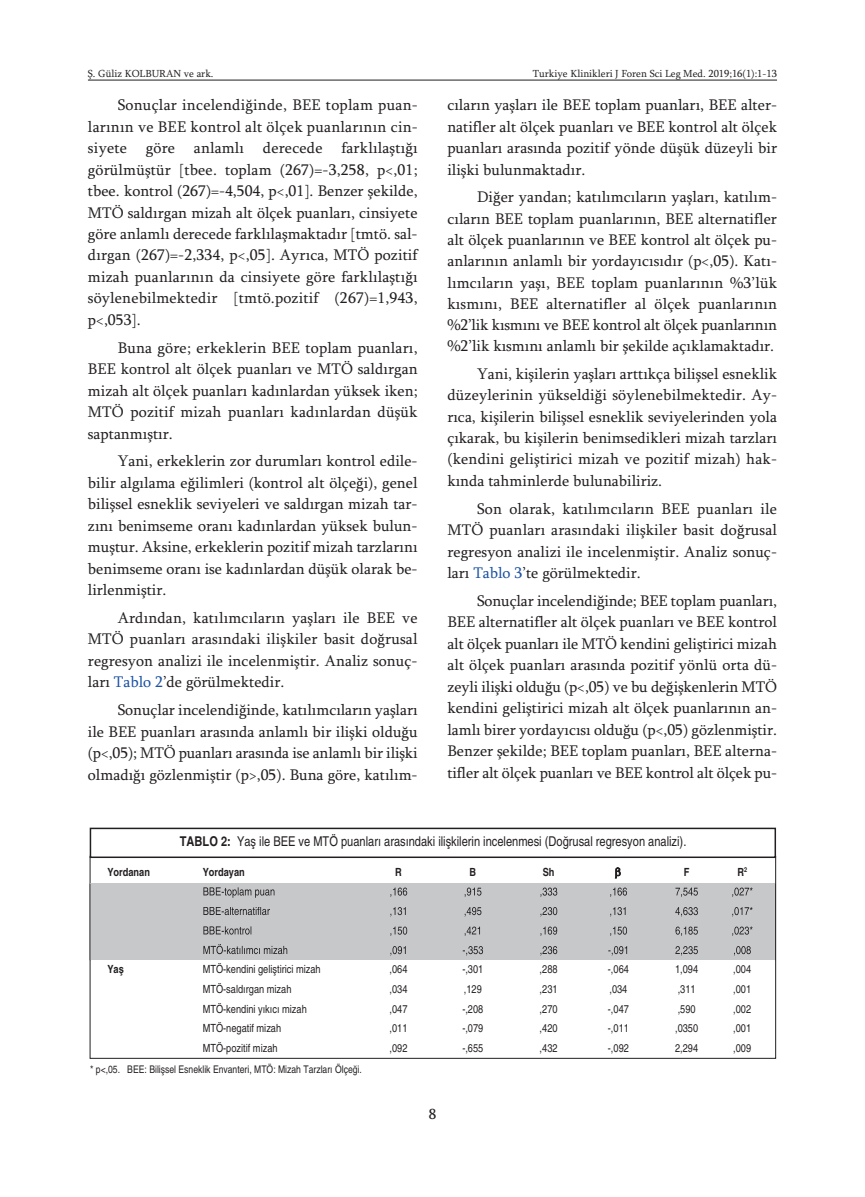
<style>
.page{position:relative;width:865px;height:1197px;background:#fff}
.page>*{position:absolute;margin:0;border:0;box-sizing:border-box;transform-origin:0 0}
.t1{font:15.75px/21.5px "Sylfaen";color:#231f20;text-align:justify}
.t2{font:15px "Sylfaen";color:#231f20}
.t3{font:condensed 13.5px "Helvetica";color:#231f20}
.t4{font:condensed 11.25px "Helvetica";color:#231f20}
.t5{font:700 condensed 11.25px "Helvetica";color:#231f20}
.t6{font:10.5px "Sylfaen";color:#231f20}
.t7{font:condensed 10.5px "Helvetica";color:#231f20}
.s1{color:#1c52a4}
.s2{font-weight:700}
</style>
<div class="page">
<hr style="left:88px;top:80px;width:689px;height:1px;background:#231f20">
<div style="left:90px;top:827px;width:686px;height:31px;border:2px solid #231f20"></div>
<div style="left:90px;top:883px;width:685px;height:77px;background:#c7c8ca"></div>
<hr style="left:90px;top:883px;width:1px;height:77px;background:#231f20">
<hr style="left:775px;top:883px;width:1px;height:77px;background:#231f20">
<svg style="left:203px;top:887px;width:67px;height:10px"></svg>
<svg style="left:203px;top:907px;width:52px;height:8px"></svg>
<svg style="left:203px;top:926px;width:273px;height:10px"></svg>
<svg style="left:203px;top:944px;width:79px;height:10px"></svg>
<p class="t6" style="left:88px;top:67px;width:127px">Ş. Güliz KOLBURAN ve ark.</p>
<p class="t6" style="left:533px;top:67px;width:246px">Turkiye Klinikleri J Foren Sci Leg Med. 2019;16(1):1-13</p>
<p class="t1" style="left:88px;top:94px;width:331px;text-indent:30px">Sonuçlar incelendiğinde, BEE toplam puan&shy;larının ve BEE kontrol alt ölçek puanlarının cin&shy;siyete göre anlamlı derecede farklılaştığı görülmüştür [tbee. toplam (267)=-3,258, p&lt;,01; tbee. kontrol (267)=-4,504, p&lt;,01]. Benzer şekilde, MTÖ saldırgan mizah alt ölçek puanları, cinsiyete göre anlamlı derecede farklılaşmaktadır [tmtö. sal&shy;dırgan (267)=-2,334, p&lt;,05]. Ayrıca, MTÖ pozitif mizah puanlarının da cinsiyete göre farklılaştığı söylenebilmektedir [tmtö.pozitif (267)=1,943, p&lt;,053].</p>
<p class="t1" style="left:88px;top:336px;width:331px;text-indent:30px">Buna göre; erkeklerin BEE toplam puanları, BEE kontrol alt ölçek puanları ve MTÖ saldırgan mizah alt ölçek puanları kadınlardan yüksek iken; MTÖ pozitif mizah puanları kadınlardan düşük saptanmıştır.</p>
<p class="t1" style="left:88px;top:450px;width:331px;text-indent:30px">Yani, erkeklerin zor durumları kontrol edile&shy;bilir algılama eğilimleri (kontrol alt ölçeği), genel bilişsel esneklik seviyeleri ve saldırgan mizah tar&shy;zını benimseme oranı kadınlardan yüksek bulun&shy;muştur. Aksine, erkeklerin pozitif mizah tarzlarını benimseme oranı ise kadınlardan düşük olarak be&shy;lirlenmiştir.</p>
<p class="t1" style="left:88px;top:606px;width:331px;text-indent:30px">Ardından, katılımcıların yaşları ile BEE ve MTÖ puanları arasındaki ilişkiler basit doğrusal regresyon analizi ile incelenmiştir. Analiz sonuç&shy;ları <span class="s1">Tablo 2</span>’de görülmektedir.</p>
<p class="t1" style="left:88px;top:699px;width:331px;text-indent:30px">Sonuçlar incelendiğinde, katılımcıların yaşları ile BEE puanları arasında anlamlı bir ilişki olduğu (p&lt;,05); MTÖ puanları arasında ise anlamlı bir ilişki olmadığı gözlenmiştir (p&gt;,05). Buna göre, katılım-</p>
<p class="t1" style="left:447px;top:94px;width:331px">cıların yaşları ile BEE toplam puanları, BEE alter&shy;natifler alt ölçek puanları ve BEE kontrol alt ölçek puanları arasında pozitif yönde düşük düzeyli bir ilişki bulunmaktadır.</p>
<p class="t1" style="left:447px;top:186px;width:331px;text-indent:30px">Diğer yandan; katılımcıların yaşları, katılım&shy;cıların BEE toplam puanlarının, BEE alternatifler alt ölçek puanlarının ve BEE kontrol alt ölçek pu&shy;anlarının anlamlı bir yordayıcısıdır (p&lt;,05). Katı&shy;lımcıların yaşı, BEE toplam puanlarının %3’lük kısmını, BEE alternatifler al ölçek puanlarının %2’lik kısmını ve BEE kontrol alt ölçek puanlarının %2’lik kısmını anlamlı bir şekilde açıklamaktadır.</p>
<p class="t1" style="left:447px;top:363px;width:331px;text-indent:30px">Yani, kişilerin yaşları arttıkça bilişsel esneklik düzeylerinin yükseldiği söylenebilmektedir. Ay&shy;rıca, kişilerin bilişsel esneklik seviyelerinden yola çıkarak, bu kişilerin benimsedikleri mizah tarzları (kendini geliştirici mizah ve pozitif mizah) hak&shy;kında tahminlerde bulunabiliriz.</p>
<p class="t1" style="left:447px;top:497px;width:331px;text-indent:30px">Son olarak, katılımcıların BEE puanları ile MTÖ puanları arasındaki ilişkiler basit doğrusal regresyon analizi ile incelenmiştir. Analiz sonuç&shy;ları <span class="s1">Tablo 3</span>’te görülmektedir.</p>
<p class="t1" style="left:447px;top:589px;width:331px;text-indent:30px">Sonuçlar incelendiğinde; BEE toplam puanları, BEE alternatifler alt ölçek puanları ve BEE kontrol alt ölçek puanları ile MTÖ kendini geliştirici mizah alt ölçek puanları arasında pozitif yönlü orta dü&shy;zeyli ilişki olduğu (p&lt;,05) ve bu değişkenlerin MTÖ kendini geliştirici mizah alt ölçek puanlarının an&shy;lamlı birer yordayıcısı olduğu (p&lt;,05) gözlenmiştir.<br>Benzer şekilde; BEE toplam puanları, BEE alterna&shy;tifler alt ölçek puanları ve BEE kontrol alt ölçek pu-</p>
<p class="t3" style="left:180px;top:833px;width:508px"><span class="s2">TABLO 2:</span> Yaş ile BEE ve MTÖ puanları arasındaki ilişkilerin incelenmesi (Doğrusal regresyon analizi).</p>
<p class="t5" style="left:107px;top:865px;width:44px">Yordanan</p>
<p class="t5" style="left:203px;top:865px;width:44px">Yordayan</p>
<p class="t5" style="left:395px;top:865px;width:8px">R</p>
<p class="t5" style="left:469px;top:865px;width:8px">B</p>
<p class="t5" style="left:543px;top:865px;width:13px">Sh</p>
<p class="t5" style="left:684px;top:865px;width:7px">F</p>
<p class="t5" style="left:737px;top:865px;width:11px">R<sup>2</sup></p>
<p class="t5" style="left:107px;top:962px;width:18px">Yaş</p>
<p class="t4" style="left:203px;top:962px;width:119px">MTÖ-kendini geliştirici mizah</p>
<p class="t4" style="left:389px;top:962px;width:19px">,064</p>
<p class="t4" style="left:462px;top:962px;width:23px">-,301</p>
<p class="t4" style="left:539px;top:962px;width:19px">,288</p>
<p class="t4" style="left:608px;top:962px;width:23px">-,064</p>
<p class="t4" style="left:675px;top:962px;width:25px">1,094</p>
<p class="t4" style="left:733px;top:962px;width:19px">,004</p>
<p class="t4" style="left:203px;top:982px;width:90px">MTÖ-saldırgan mizah</p>
<p class="t4" style="left:389px;top:982px;width:19px">,034</p>
<p class="t4" style="left:464px;top:982px;width:19px">,129</p>
<p class="t4" style="left:539px;top:982px;width:19px">,231</p>
<p class="t4" style="left:609px;top:982px;width:19px">,034</p>
<p class="t4" style="left:677px;top:982px;width:19px">,311</p>
<p class="t4" style="left:733px;top:982px;width:19px">,001</p>
<p class="t4" style="left:203px;top:1001px;width:106px">MTÖ-kendini yıkıcı mizah</p>
<p class="t4" style="left:389px;top:1001px;width:19px">,047</p>
<p class="t4" style="left:462px;top:1001px;width:23px">-,208</p>
<p class="t4" style="left:539px;top:1001px;width:19px">,270</p>
<p class="t4" style="left:608px;top:1001px;width:23px">-,047</p>
<p class="t4" style="left:677px;top:1001px;width:19px">,590</p>
<p class="t4" style="left:733px;top:1001px;width:19px">,002</p>
<p class="t4" style="left:203px;top:1021px;width:80px">MTÖ-negatif mizah</p>
<p class="t4" style="left:389px;top:1021px;width:19px">,011</p>
<p class="t4" style="left:462px;top:1021px;width:23px">-,079</p>
<p class="t4" style="left:539px;top:1021px;width:19px">,420</p>
<p class="t4" style="left:608px;top:1021px;width:23px">-,011</p>
<p class="t4" style="left:675px;top:1021px;width:25px">,0350</p>
<p class="t4" style="left:733px;top:1021px;width:19px">,001</p>
<p class="t4" style="left:203px;top:1040px;width:76px">MTÖ-pozitif mizah</p>
<p class="t4" style="left:389px;top:1040px;width:19px">,092</p>
<p class="t4" style="left:462px;top:1040px;width:23px">-,655</p>
<p class="t4" style="left:539px;top:1040px;width:19px">,432</p>
<p class="t4" style="left:608px;top:1040px;width:23px">-,092</p>
<p class="t4" style="left:675px;top:1040px;width:25px">2,294</p>
<p class="t4" style="left:733px;top:1040px;width:19px">,009</p>
<p class="t7" style="left:90px;top:1062px;width:273px">* p&lt;,05. BEE: Bilişsel Esneklik Envanteri, MTÖ: Mizah Tarzları Ölçeği.</p>
<p class="t2" style="left:429px;top:1104px;width:9px">8</p>
</div>
